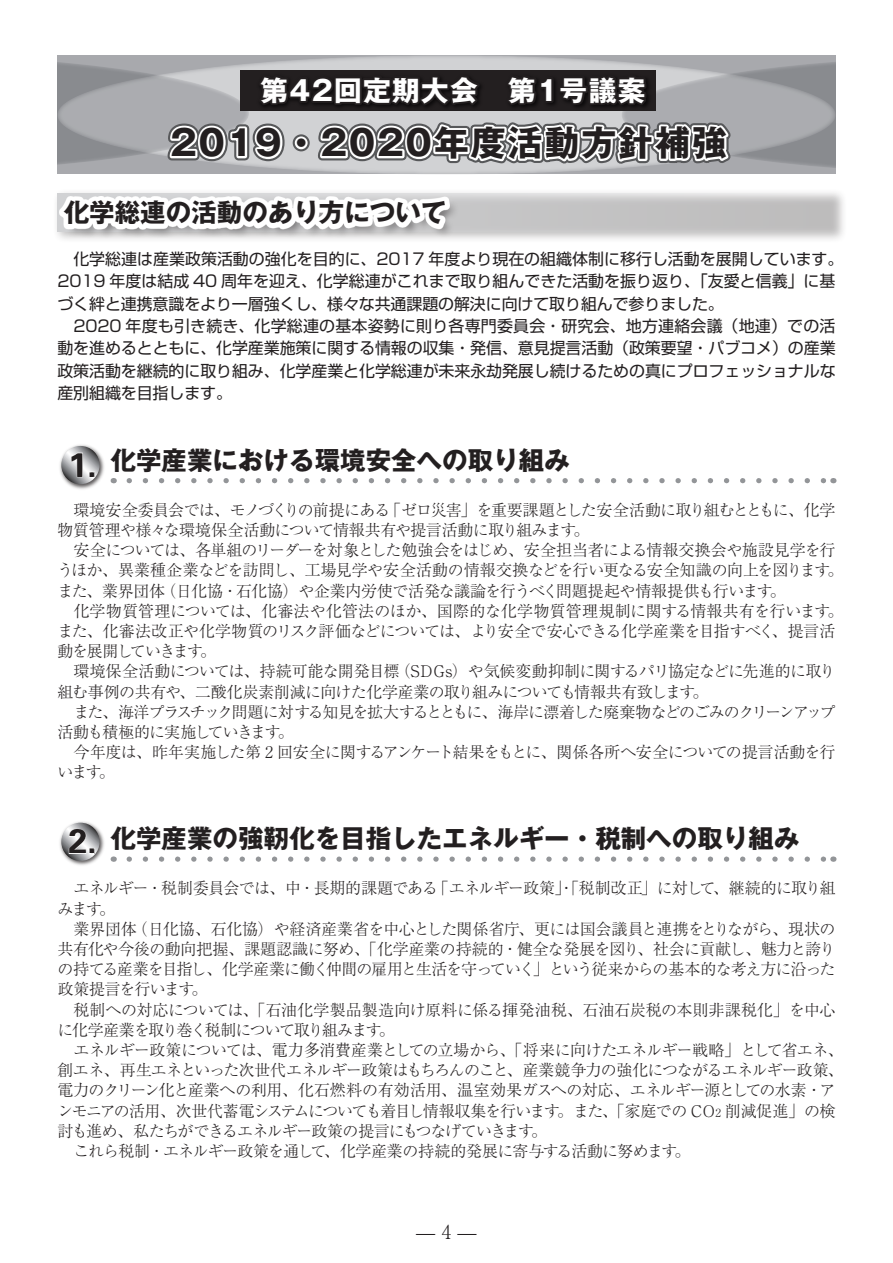
<style>
.page{position:relative;width:893px;height:1263px;background:#fff}
.page>*{position:absolute;margin:0;border:0;box-sizing:border-box;transform-origin:0 0}
.t1{font:700 35.1px "Gothic MB101 Pro";letter-spacing:.05em;color:#231f20}
.t2{font:700 34.05px/70.2px "Univers";color:#231f20;text-align:justify}
.t3{font:700 27.6px "Gothic MB101 Pro";letter-spacing:.05em;color:#fff}
.t4{font:700 25.5px "Gothic MB101 Pro";color:#231f20}
.t5{font:300 19.2px "Ryumin Pro";color:#231f20}
.t6{font:300 15.9px/20.2px "Ryumin Pro";letter-spacing:-.04em;color:#231f20}
.t7{font:15.9px/22.4px "Shin Go Pro";letter-spacing:-.005em;color:#231f20}
.t8{font:300 15.9px "Ryumin Pro";letter-spacing:-.07em;color:#231f20}
.t9{font:300 15.9px/20.2px "Ryumin Pro";letter-spacing:-.075em;color:#231f20}
.s1{font-family:"Univers";font-size:34.05px}
.s2{font-size:11.1px}
</style>
<div class="page">
<div style="left:52px;top:188px;width:795px;height:55px;background:#231f20;opacity:.3"></div>
<svg style="left:57px;top:194px;width:779px;height:38px;background:#c6c6c7"></svg>
<div style="left:63px;top:199px;width:396px;height:40px;background:#231f20;opacity:.75"></div>
<div style="left:59px;top:196px;width:391px;height:33px;background:#fff"></div>
<svg style="left:114px;top:478px;width:719px;height:5px"></svg>
<svg style="left:129px;top:478px;width:696px;height:5px"></svg>
<img style="left:60px;top:445px;width:44px;height:44px">
<svg style="left:61px;top:446px;width:39px;height:38px"></svg>
<svg style="left:71px;top:452px;width:12px;height:26px"></svg>
<svg style="left:89px;top:472px;width:6px;height:5px"></svg>
<svg style="left:114px;top:856px;width:719px;height:6px"></svg>
<svg style="left:129px;top:856px;width:696px;height:6px"></svg>
<img style="left:60px;top:821px;width:44px;height:44px">
<svg style="left:61px;top:823px;width:39px;height:38px"></svg>
<svg style="left:68px;top:828px;width:27px;height:26px"></svg>
<svg style="left:58px;top:55px;width:778px;height:119px;background:#9b9b9d"></svg>
<h3 class="t3" style="left:260px;top:67px;width:386px">第42回定期大会　第1号議案</h3>
<h1 class="t1" style="left:170px;top:114px;width:558px">2019・2020年度活動方針補強</h1>
<h3 class="t4" style="left:64px;top:192px;width:384px">化学総連の活動のあり方について</h3>
<p class="t7" style="left:57px;top:246px;width:787px;text-indent:16px">化学総連は産業政策活動の強化を目的に、2017 年度より現在の組織体制に移行し活動を展開しています。<br>2019 年度は結成 40 周年を迎え、化学総連がこれまで取り組んできた活動を振り返り、「友愛と信義」に基づく絆と連携意識をより一層強くし、様々な共通課題の解決に向けて取り組んで参りました。</p>
<p class="t7" style="left:57px;top:313px;width:780px;text-align:justify;text-indent:16px">2020 年度も引き続き、化学総連の基本姿勢に則り各専門委員会・研究会、地方連絡会議（地連）での活動を進めるとともに、化学産業施策に関する情報の収集・発信、意見提言活動（政策要望・パブコメ）の産業政策活動を継続的に取り組み、化学産業と化学総連が未来永劫発展し続けるための真にプロフェッショナルな産別組織を目指します。</p>
<h3 class="t4" style="left:68px;top:439px;width:503px"><span class="s1">1.</span> 化学産業における環境安全への取り組み</h3>
<p class="t6" style="left:57px;top:498px;width:780px;text-indent:16px">環境安全委員会では、モノづくりの前提にある「ゼロ災害」を重要課題とした安全活動に取り組むとともに、化学物質管理や様々な環境保全活動について情報共有や提言活動に取り組みます。</p>
<p class="t6" style="left:57px;top:539px;width:788px;text-indent:16px">安全については、各単組のリーダーを対象とした勉強会をはじめ、安全担当者による情報交換会や施設見学を行うほか、異業種企業などを訪問し、工場見学や安全活動の情報交換などを行い更なる安全知識の向上を図ります。また、業界団体（日化協・石化協）や企業内労使で活発な議論を行うべく問題提起や情報提供も行います。</p>
<p class="t6" style="left:57px;top:599px;width:788px;text-indent:16px">化学物質管理については、化審法や化管法のほか、国際的な化学物質管理規制に関する情報共有を行います。また、化審法改正や化学物質のリスク評価などについては、より安全で安心できる化学産業を目指すべく、提言活動を展開していきます。</p>
<p class="t6" style="left:57px;top:660px;width:780px;text-indent:16px">環境保全活動については、持続可能な開発目標（SDGs）や気候変動抑制に関するパリ協定などに先進的に取り組む事例の共有や、二酸化炭素削減に向けた化学産業の取り組みについても情報共有致します。</p>
<p class="t9" style="left:57px;top:700px;width:780px;text-indent:16px">また、海洋プラスチック問題に対する知見を拡大するとともに、海岸に漂着した廃棄物などのごみのクリーンアップ活動も積極的に実施していきます。</p>
<p class="t6" style="left:57px;top:741px;width:780px;text-indent:16px">今年度は、昨年実施した第 2 回安全に関するアンケート結果をもとに、関係各所へ安全についての提言活動を行います。</p>
<h2 class="t2" style="left:68px;top:498px;width:30px">2.<br>3.<br>4.<br>5.</h2>
<h2 class="t2" style="left:68px;top:735px;width:30px">1.<br>2.<br>3.<br>4.<br>5.<br>6.</h2>
<h3 class="t4" style="left:111px;top:817px;width:690px">化学産業の強靭化を目指したエネルギー・税制への取り組み</h3>
<h2 class="t2" style="left:68px;top:850px;width:30px;line-height:67.9px">7.<br>8.<br>9.</h2>
<p class="t6" style="left:57px;top:877px;width:780px;text-indent:16px">エネルギー・税制委員会では、中・長期的課題である「エネルギー政策」・「税制改正」に対して、継続的に取り組みます。</p>
<p class="t6" style="left:57px;top:917px;width:780px;text-align:justify;text-indent:16px">業界団体（日化協、石化協）や経済産業省を中心とした関係省庁、更には国会議員と連携をとりながら、現状の共有化や今後の動向把握、課題認識に努め、「化学産業の持続的・健全な発展を図り、社会に貢献し、魅力と誇りの持てる産業を目指し、化学産業に働く仲間の雇用と生活を守っていく」という従来からの基本的な考え方に沿った政策提言を行います。</p>
<p class="t6" style="left:57px;top:998px;width:780px;text-indent:16px">税制への対応については、「石油化学製品製造向け原料に係る揮発油税、石油石炭税の本則非課税化」を中心に化学産業を取り巻く税制について取り組みます。</p>
<p class="t6" style="left:73px;top:1039px;width:772px">エネルギー政策については、電力多消費産業としての立場から、「将来に向けたエネルギー戦略」として省エネ、</p>
<p class="t6" style="left:57px;top:1059px;width:788px">創エネ、再生エネといった次世代エネルギー政策はもちろんのこと、産業競争力の強化につながるエネルギー政策、</p>
<p class="t6" style="left:57px;top:1079px;width:780px">電力のクリーン化と産業への利用、化石燃料の有効活用、温室効果ガスへの対応、エネルギー源としての水素・ア</p>
<p class="t8" style="left:57px;top:1098px;width:780px">ンモニアの活用、次世代蓄電システムについても着目し情報収集を行います。また、「家庭での CO<span class="s2">2</span> 削減促進」の検</p>
<p class="t8" style="left:57px;top:1118px;width:491px">討も進め、私たちができるエネルギー政策の提言にもつなげていきます。</p>
<p class="t6" style="left:73px;top:1139px;width:619px">これら税制・エネルギー政策を通して、化学産業の持続的発展に寄与する活動に努めます。</p>
<p class="t5" style="left:416px;top:1217px;width:62px">— 4 —</p>
</div>
